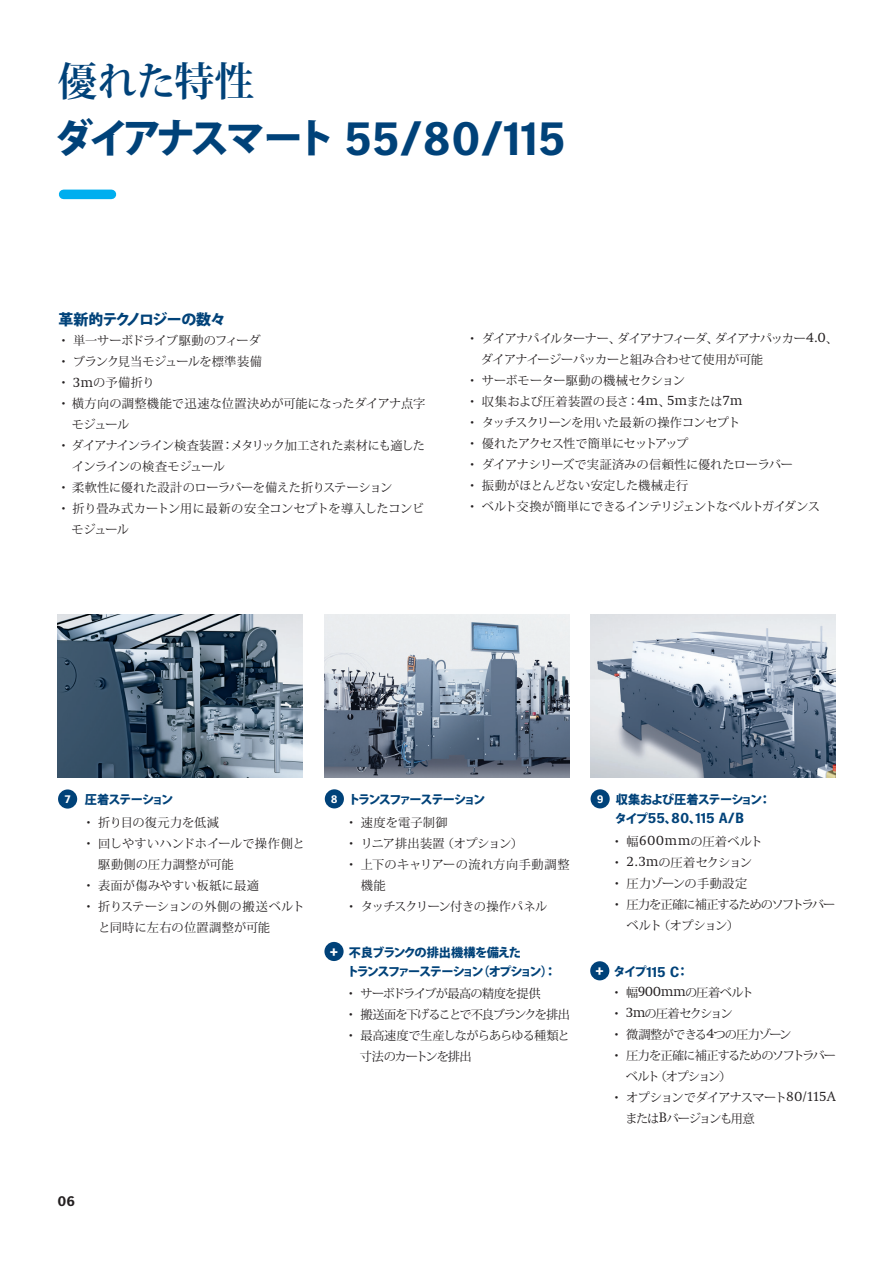
<style>
.page{position:relative;width:893px;height:1263px;background:#fff}
.page>*{position:absolute;margin:0;border:0;box-sizing:border-box;transform-origin:0 0}
.t1{font:700 48px "Heidelberg Gothic Ml";color:#004279}
.t2{font:700 39.9px "Koz Min Pro";letter-spacing:-.015em;color:#004279}
.t3{font:800 15px "Koz Go Pro";letter-spacing:-.05em;color:#004279}
.t4{font:700 15px "Heidelberg Gothic Ml";color:#fff}
.t5{font:700 14.7px "Heidelberg Gothic Ml";color:#004279}
.t6{font:700 14.25px "Heidelberg Gothic Ml";color:#231f20}
.t7{font:12.15px/21px "Koz Min Pro";letter-spacing:-.04em;color:#231f20}
.t8{font:12.15px "Koz Min Pro";letter-spacing:-.065em;color:#231f20}
.t9{font:800 12.15px/19.2px "Koz Go Pro";letter-spacing:-.11em;color:#004279}
.t10{font:12.15px "Koz Min Pro";color:#231f20}
.t11{font:12.15px "Koz Min Pro";letter-spacing:-.015em;color:#231f20}
.t12{font:12.15px "Koz Min Pro";letter-spacing:-.005em;color:#231f20}
.t13{font:12.15px "Koz Min Pro";letter-spacing:.01em;color:#231f20}
.t14{font:12.15px "Koz Min Pro";letter-spacing:-.09em;color:#231f20}
.t15{font:12.15px "Koz Min Pro";letter-spacing:-.095em;color:#231f20}
.t16{font:12.15px "Koz Min Pro";letter-spacing:-.085em;color:#231f20}
.t17{font:12.15px "Koz Min Pro";letter-spacing:.02em;color:#231f20}
.t18{font:12.15px "Koz Min Pro";letter-spacing:.005em;color:#231f20}
.t19{font:12.15px "Koz Min Pro";letter-spacing:.03em;color:#231f20}
.t20{font:12.15px "Koz Min Pro";letter-spacing:-.06em;color:#231f20}
.t21{font:12.15px "Koz Min Pro";letter-spacing:.015em;color:#231f20}
.t22{font:800 12.15px "Koz Go Pro";letter-spacing:-.075em;color:#004279}
.t23{font:800 12.15px "Koz Go Pro";letter-spacing:-.145em;color:#004279}
.t24{font:12.15px "Koz Min Pro";letter-spacing:-.11em;color:#231f20}
.t25{font:12.15px "Koz Min Pro";letter-spacing:-.13em;color:#231f20}
.t26{font:12.15px "Koz Min Pro";letter-spacing:-.08em;color:#231f20}
.t27{font:12.15px "Koz Min Pro";letter-spacing:-.12em;color:#231f20}
.t28{font:800 12.15px "Koz Go Pro";letter-spacing:-.08em;color:#004279}
.t29{font:700 11.25px "Heidelberg Gothic Ml";color:#fff}
.s1{font-family:"Koz Go Pro";font-weight:800;font-size:39.9px}
.s2{font-family:"Heidelberg Antiqua ML";font-size:14.4px}
.s3{font-family:"Heidelberg Antiqua ML";font-size:14.25px}
.s4{font-family:"Koz Go Pro";font-weight:800;font-size:12.15px}
.s5{font-family:"Heidelberg Gothic Ml";font-weight:700;font-size:14.7px}
</style>
<div class="page">
<div style="left:64px;top:190px;width:47px;height:9px;background:#00aeef"></div>
<div style="left:58px;top:789px;width:19px;height:19px;background:#004279;border-radius:50%"></div>
<div style="left:325px;top:789px;width:19px;height:19px;background:#004279;border-radius:50%"></div>
<div style="left:591px;top:789px;width:19px;height:19px;background:#004279;border-radius:50%"></div>
<img style="left:58px;top:614px;width:245px;height:163px">
<img style="left:324px;top:614px;width:245px;height:163px">
<img style="left:591px;top:614px;width:245px;height:163px">
<div style="left:324px;top:942px;width:20px;height:19px;background:#004279;border-radius:50%"></div>
<div style="left:590px;top:961px;width:19px;height:19px;background:#004279;border-radius:50%"></div>
<h2 class="t2" style="left:57px;top:52px;width:199px">優れた特性</h2>
<h1 class="t1" style="left:54px;top:112px;width:513px"><span class="s1">ダイアナスマート</span> 55/80/115</h1>
<p class="t3" style="left:58px;top:310px;width:169px">革新的テクノロジーの数々</p>
<p class="t7" style="left:57px;top:330px;width:205px">・単一サーボドライブ駆動のフィーダ</p>
<p class="t7" style="left:57px;top:351px;width:206px">・ブランク見当モジュールを標準装備</p>
<p class="t7" style="left:57px;top:372px;width:99px">・ <span class="s2">3</span><span class="s3">m</span>の予備折り</p>
<p class="t10" style="left:57px;top:395px;width:370px">・横方向の調整機能で迅速な位置決めが可能になったダイアナ点字</p>
<p class="t7" style="left:72px;top:414px;width:59px">モジュール</p>
<p class="t8" style="left:57px;top:437px;width:369px">・ダイアナインライン検査装置：メタリック加工された素材にも適した</p>
<p class="t7" style="left:57px;top:456px;width:169px">　インラインの検査モジュール</p>
<p class="t7" style="left:57px;top:477px;width:337px">・柔軟性に優れた設計のローラバーを備えた折りステーション</p>
<p class="t11" style="left:57px;top:500px;width:368px">・折り畳み式カートン用に最新の安全コンセプトを導入したコンビ</p>
<p class="t7" style="left:57px;top:519px;width:73px">　モジュール</p>
<p class="t7" style="left:466px;top:327px;width:373px">・ダイアナパイルターナー、ダイアナフィーダ、ダイアナパッカー<span class="s2">4</span><span class="s3">.</span><span class="s2">0</span>、　ダイアナイージーパッカーと組み合わせて使用が可能<br>・サーボモーター駆動の機械セクション<br>・収集および圧着装置の長さ：<span class="s2">4</span><span class="s3">m</span>、<span class="s2">5</span><span class="s3">m</span>または<span class="s2">7</span><span class="s3">m<br></span>・タッチスクリーンを用いた最新の操作コンセプト<br>・優れたアクセス性で簡単にセットアップ<br>・ダイアナシリーズで実証済みの信頼性に優れたローラバー<br>・振動がほとんどない安定した機械走行<br>・ベルト交換が簡単にできるインテリジェントなベルトガイダンス</p>
<p class="t28" style="left:85px;top:791px;width:90px">圧着ステーション</p>
<p class="t23" style="left:348px;top:791px;width:139px">トランスファーステーション</p>
<p class="t22" style="left:616px;top:791px;width:157px">収集および圧着ステーション：</p>
<p class="t5" style="left:615px;top:810px;width:131px"><span class="s4">タイプ</span>55<span class="s4">、</span>80<span class="s4">、</span>115 A/B</p>
<p class="t29" style="left:65px;top:792px;width:7px">7</p>
<p class="t29" style="left:331px;top:792px;width:8px">8</p>
<p class="t29" style="left:597px;top:792px;width:8px">9</p>
<p class="t12" style="left:82px;top:814px;width:138px">・折り目の復元力を低減</p>
<p class="t12" style="left:82px;top:835px;width:224px">・回しやすいハンドホイールで操作側と</p>
<p class="t13" style="left:98px;top:856px;width:137px">駆動側の圧力調整が可能</p>
<p class="t13" style="left:82px;top:877px;width:178px">・表面が傷みやすい板紙に最適</p>
<p class="t18" style="left:82px;top:898px;width:224px">・折りステーションの外側の搬送ベルト</p>
<p class="t21" style="left:98px;top:919px;width:173px">と同時に左右の位置調整が可能</p>
<p class="t17" style="left:345px;top:814px;width:104px">・速度を電子制御</p>
<p class="t7" style="left:345px;top:833px;width:179px">・リニア排出装置（オプション）</p>
<p class="t19" style="left:345px;top:856px;width:226px">・上下のキャリアーの流れ方向手動調整</p>
<p class="t7" style="left:361px;top:875px;width:26px">機能</p>
<p class="t7" style="left:345px;top:896px;width:204px">・タッチスクリーン付きの操作パネル</p>
<p class="t7" style="left:611px;top:830px;width:153px">・幅<span class="s2">600</span><span class="s3">mm</span>の圧着ベルト</p>
<p class="t8" style="left:611px;top:854px;width:143px">・ <span class="s2">2</span><span class="s3">.</span><span class="s2">3</span><span class="s3">m</span>の圧着セクション</p>
<p class="t17" style="left:611px;top:875px;width:138px">・圧力ゾーンの手動設定</p>
<p class="t14" style="left:611px;top:896px;width:226px">・圧力を正確に補正するためのソフトラバー</p>
<p class="t7" style="left:627px;top:914px;width:114px">ベルト（オプション）</p>
<p class="t6" style="left:57px;top:1193px;width:19px">06</p>
<p class="t4" style="left:330px;top:943px;width:10px">+</p>
<p class="t9" style="left:347px;top:943px;width:211px">不良ブランクの排出機構を備えた<br>トランスファーステーション（オプション）：</p>
<p class="t20" style="left:345px;top:985px;width:197px">・サーボドライブが最高の精度を提供</p>
<p class="t15" style="left:345px;top:1006px;width:227px">・搬送面を下げることで不良ブランクを排出</p>
<p class="t7" style="left:345px;top:1025px;width:227px">・最高速度で生産しながらあらゆる種類と</p>
<p class="t26" style="left:360px;top:1048px;width:113px">寸法のカートンを排出</p>
<p class="t4" style="left:596px;top:962px;width:10px">+</p>
<p class="t9" style="left:614px;top:963px;width:77px">タイプ<span class="s5">115 C</span>：</p>
<p class="t7" style="left:610px;top:981px;width:145px">・幅<span class="s2">900</span><span class="s3">mm</span>の圧着ベルト</p>
<p class="t25" style="left:610px;top:1005px;width:124px">・ <span class="s2">3</span><span class="s3">m</span>の圧着セクション</p>
<p class="t8" style="left:610px;top:1026px;width:182px">・微調整ができる<span class="s2">4</span>つの圧力ゾーン</p>
<p class="t16" style="left:610px;top:1047px;width:227px">・圧力を正確に補正するためのソフトラバー</p>
<p class="t27" style="left:626px;top:1068px;width:107px">ベルト（オプション）</p>
<p class="t7" style="left:610px;top:1086px;width:227px">・オプションでダイアナスマート<span class="s2">80</span><span class="s3">/</span><span class="s2">115</span><span class="s3">A</span></p>
<p class="t24" style="left:613px;top:1110px;width:143px">　または<span class="s3">B</span>バージョンも用意</p>
</div>
